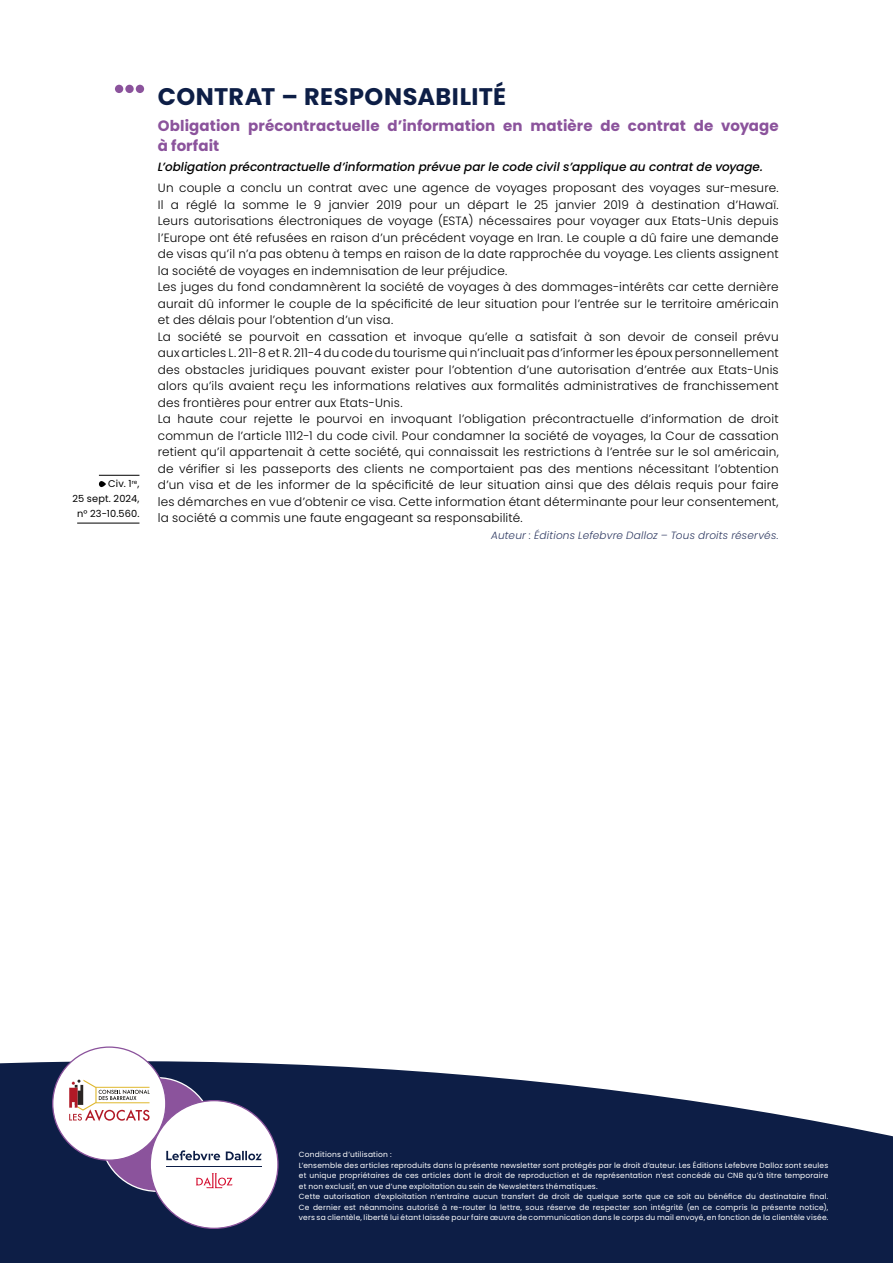
<style>
.page{position:relative;width:893px;height:1263px;background:#fff}
.page>*{position:absolute;margin:0;border:0;box-sizing:border-box;transform-origin:0 0}
.t1{font:700 24px "Poppins";letter-spacing:.02em;color:#0d1e46}
.t2{font:700 15px/19.5px "Poppins";letter-spacing:.005em;color:#8b539c}
.t3{font:300 12px/16.5px "Poppins";letter-spacing:.015em;color:#000}
.t4{font:italic 500 12px "Poppins";color:#000}
.t5{font:italic 300 10.5px "Poppins";letter-spacing:.02em;color:#2f3a62}
.t6{font:9.75px/15px "Poppins";letter-spacing:.01em;color:#000;text-align:right}
.t7{font:7.5px/10.5px "Poppins";letter-spacing:.025em;color:#fff}
</style>
<div class="page">
<svg style="left:0;top:1061px;width:893px;height:202px;background:#2a395c"></svg>
<div style="left:115px;top:85px;width:8px;height:8px;background:#8b539c;border-radius:50%"></div>
<div style="left:125px;top:85px;width:9px;height:8px;background:#8b539c;border-radius:50%"></div>
<div style="left:136px;top:85px;width:8px;height:8px;background:#8b539c;border-radius:50%"></div>
<hr style="left:99px;top:475px;width:40px;height:1px;background:#000">
<hr style="left:77px;top:523px;width:62px;height:1px;background:#000">
<div style="left:99px;top:481px;width:7px;height:6px;background:#000;border-radius:3px"></div>
<div style="left:100px;top:1078px;width:113px;height:113px;background:#8b539c;border-radius:50%"></div>
<div style="left:150px;top:1101px;width:128px;height:127px;background:#fff;border-radius:50%"></div>
<svg style="left:196px;top:1173px;width:36px;height:15px"></svg>
<svg style="left:166px;top:1150px;width:96px;height:10px"></svg>
<hr style="left:166px;top:1166px;width:96px;height:1px;background:#0d1e46">
<div style="left:53px;top:1047px;width:113px;height:113px;background:#fff;border-radius:50%"></div>
<svg style="left:69px;top:1079px;width:81px;height:42px"></svg>
<p class="t6" style="left:72px;top:476px;width:69px">Civ. 1<sup>re</sup>,<br>25 sept. 2024, n° 23-10.560.</p>
<h1 class="t1" style="left:158px;top:83px;width:350px">CONTRAT – RESPONSABILITÉ</h1>
<p class="t2" style="left:158px;top:116px;width:622px">Obligation précontractuelle d’information en matière de contrat de voyage à forfait</p>
<p class="t4" style="left:158px;top:160px;width:606px">L’obligation précontractuelle d’information prévue par le code civil s’applique au contrat de voyage.</p>
<p class="t3" style="left:158px;top:180px;width:622px">Un couple a conclu un contrat avec une agence de voyages proposant des voyages sur-mesure.<br>Il a réglé la somme le 9 janvier 2019 pour un départ le 25 janvier 2019 à destination d’Hawaï.<br>Leurs autorisations électroniques de voyage (ESTA) nécessaires pour voyager aux Etats-Unis depuis l’Europe ont été refusées en raison d’un précédent voyage en Iran. Le couple a dû faire une demande de visas qu’il n’a pas obtenu à temps en raison de la date rapprochée du voyage. Les clients assignent la société de voyages en indemnisation de leur préjudice.<br>Les juges du fond condamnèrent la société de voyages à des dommages-intérêts car cette dernière aurait dû informer le couple de la spécificité de leur situation pour l’entrée sur le territoire américain et des délais pour l’obtention d’un visa.<br>La société se pourvoit en cassation et invoque qu’elle a satisfait à son devoir de conseil prévu aux articles L. 211-8 et R. 211-4 du code du tourisme qui n’incluait pas d’informer les époux personnellement des obstacles juridiques pouvant exister pour l’obtention d’une autorisation d’entrée aux Etats-Unis alors qu’ils avaient reçu les informations relatives aux formalités administratives de franchissement des frontières pour entrer aux Etats-Unis.<br>La haute cour rejette le pourvoi en invoquant l’obligation précontractuelle d’information de droit commun de l’article 1112-1 du code civil. Pour condamner la société de voyages, la Cour de cassation retient qu’il appartenait à cette société, qui connaissait les restrictions à l’entrée sur le sol américain, de vérifier si les passeports des clients ne comportaient pas des mentions nécessitant l’obtention d’un visa et de les informer de la spécificité de leur situation ainsi que des délais requis pour faire les démarches en vue d’obtenir ce visa. Cette information étant déterminante pour leur consentement, la société a commis une faute engageant sa responsabilité.</p>
<p class="t5" style="left:491px;top:529px;width:289px">Auteur : Éditions Lefebvre Dalloz – Tous droits réservés.</p>
<p class="t7" style="left:299px;top:1149px;width:531px">Conditions d’utilisation :<br>L’ensemble des articles reproduits dans la présente newsletter sont protégés par le droit d’auteur. Les Éditions Lefebvre Dalloz sont seules et unique propriétaires de ces articles dont le droit de reproduction et de représentation n’est concédé au CNB qu’à titre temporaire et non exclusif, en vue d’une exploitation au sein de Newsletters thématiques.<br>Cette autorisation d’exploitation n’entraîne aucun transfert de droit de quelque sorte que ce soit au bénéfice du destinataire final.<br>Ce dernier est néanmoins autorisé à re-router la lettre, sous réserve de respecter son intégrité (en ce compris la présente notice), vers sa clientèle, liberté lui étant laissée pour faire œuvre de communication dans le corps du mail envoyé, en fonction de la clientèle visée.</p>
</div>
